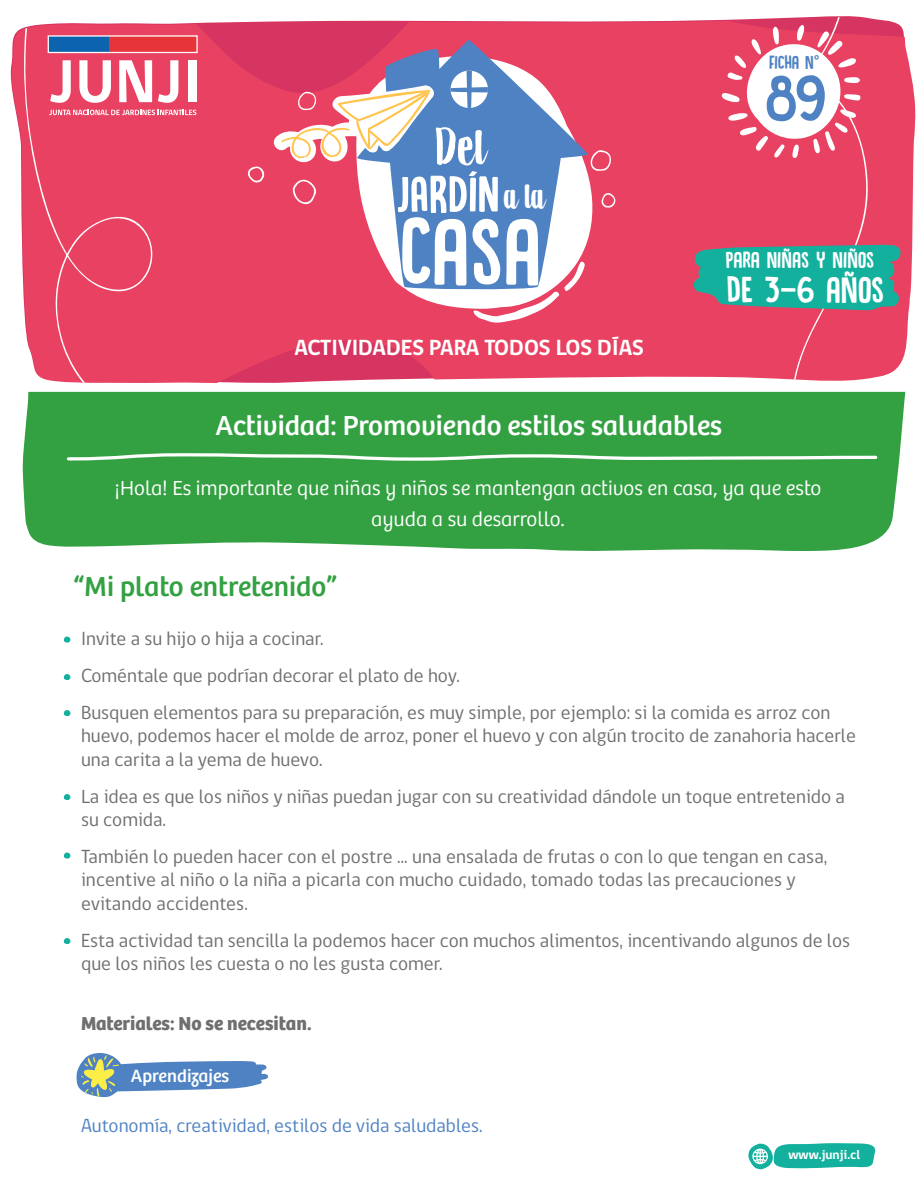
<style>
.page{position:relative;width:918px;height:1188px;background:#fff}
.page>*{position:absolute;margin:0;border:0;box-sizing:border-box;transform-origin:0 0}
.t1{font:99.6px "DK Canoodle";color:#fff}
.t2{font:67.5px "DK Canoodle";color:#4f82c2}
.t3{font:57.45px "DK Aiguille";color:#fff}
.t4{font:53.7px "DK Canoodle";color:#fff}
.t5{font:38.55px "DK Canoodle";color:#fff}
.t6{font:28.5px "Bree";color:#fff}
.t7{font:28.5px "Bree";color:#33a142}
.t8{font:23.85px "DK Canoodle";color:#fff}
.t9{font:700 22.5px "gob CL";letter-spacing:-.01em;color:#fff}
.t10{font:300 21px/30.9px "Bree";color:#fff;text-align:center}
.t11{font:19.5px/23.4px "gob CL";color:#6f6f6e}
.t12{font:19.5px "gob CL";color:#4f82c2}
.t13{font:700 19.5px "Bree";color:#6f6f6e}
.t14{font:19.5px "DK Canoodle";letter-spacing:-.01em;color:#4f82c2}
.t15{font:18.45px "Bree";color:#fff}
.t16{font:700 13.05px "gob CL";color:#fff}
.s1{font-family:"Bree"}
.s2{font-family:"DK Aiguille";font-size:39.9px}
</style>
<div class="page">
<div style="left:23px;top:392px;width:882px;height:159px;background:#33a142"></div>
<svg style="left:10px;top:18px;width:906px;height:363px;background:#ea5b78"></svg>
<div style="left:619px;top:17px;width:249px;height:364px;background:#e94161"></div>
<svg style="left:24px;top:18px;width:321px;height:365px;background:#e74666"></svg>
<svg style="left:50px;top:60px;width:21px;height:43px"></svg>
<svg style="left:79px;top:60px;width:32px;height:43px"></svg>
<svg style="left:119px;top:60px;width:33px;height:42px"></svg>
<svg style="left:158px;top:60px;width:20px;height:43px"></svg>
<div style="left:188px;top:60px;width:8px;height:42px;background:#fff"></div>
<svg style="left:49px;top:110px;width:147px;height:5px"></svg>
<svg style="left:47px;top:35px;width:151px;height:19px;background:#a4627e"></svg>
<svg style="left:355px;top:54px;width:239px;height:255px;fill:#e94161"></svg>
<svg style="left:357px;top:40px;width:232px;height:251px;fill:#4f82c2"></svg>
<svg style="left:451px;top:71px;width:37px;height:37px"></svg>
<svg style="left:247px;top:84px;width:190px;height:120px"></svg>
<svg style="left:473px;top:262px;width:113px;height:61px"></svg>
<svg style="left:601px;top:193px;width:16px;height:15px"></svg>
<svg style="left:590px;top:150px;width:21px;height:21px"></svg>
<svg style="left:748px;top:1143px;width:128px;height:26px;background:#43bfb1"></svg>
<svg style="left:722px;top:25px;width:140px;height:133px"></svg>
<svg style="left:65px;top:452px;width:814px;height:10px"></svg>
<svg style="left:694px;top:245px;width:207px;height:65px;background:#2da296"></svg>
<svg style="left:64px;top:637px;width:6px;height:6px"></svg>
<svg style="left:76px;top:1053px;width:192px;height:45px"></svg>
<svg style="left:64px;top:674px;width:6px;height:6px"></svg>
<svg style="left:64px;top:710px;width:6px;height:6px"></svg>
<svg style="left:64px;top:794px;width:6px;height:6px"></svg>
<svg style="left:64px;top:853px;width:6px;height:6px"></svg>
<svg style="left:64px;top:938px;width:6px;height:6px"></svg>
<p class="t14" style="left:769px;top:52px;width:52px">FICHA N<span class="s1">°</span></p>
<h3 class="t3" style="left:435px;top:116px;width:53px">Del</h3>
<h3 class="t4" style="left:396px;top:167px;width:150px">JARDÍN<span class="s2">a la</span></h3>
<h1 class="t1" style="left:399px;top:200px;width:143px">CASA</h1>
<p class="t9" style="left:294px;top:332px;width:351px">ACTIVIDADES PARA TODOS LOS DÍAS</p>
<h2 class="t2" style="left:765px;top:63px;width:64px">89</h2>
<p class="t8" style="left:725px;top:248px;width:150px">PARA NIÑAS Y NIÑOS</p>
<h3 class="t5" style="left:726px;top:270px;width:159px">DE 3-6 AÑOS</h3>
<h3 class="t6" style="left:216px;top:408px;width:508px">Actividad: Promoviendo estilos saludables</h3>
<p class="t10" style="left:115px;top:473px;width:708px">¡Hola! Es importante que niñas y niños se mantengan activos en casa, ya que esto ayuda a su desarrollo.</p>
<h3 class="t7" style="left:73px;top:570px;width:265px">“Mi plato entretenido”</h3>
<p class="t11" style="left:81px;top:621px;width:751px;line-height:36.9px">Invite a su hijo o hija a cocinar.<br>Coméntale que podrían decorar el plato de hoy.<br>Busquen elementos para su preparación, es muy simple, por ejemplo: si la comida es arroz con</p>
<p class="t11" style="left:81px;top:725px;width:776px">huevo, podemos hacer el molde de arroz, poner el huevo y con algún trocito de zanahoria hacerle una carita a la yema de huevo.</p>
<p class="t11" style="left:81px;top:785px;width:765px">La idea es que los niños y niñas puedan jugar con su creatividad dándole un toque entretenido a su comida.</p>
<p class="t11" style="left:81px;top:845px;width:748px">También lo pueden hacer con el postre … una ensalada de frutas o con lo que tengan en casa, incentive al niño o la niña a picarla con mucho cuidado, tomado todas las precauciones y evitando accidentes.</p>
<p class="t11" style="left:81px;top:929px;width:771px">Esta actividad tan sencilla la podemos hacer con muchos alimentos, incentivando algunos de los que los niños les cuesta o no les gusta comer.</p>
<p class="t13" style="left:81px;top:1012px;width:232px">Materiales: No se necesitan.</p>
<p class="t15" style="left:131px;top:1065px;width:100px">Aprendizajes</p>
<p class="t12" style="left:81px;top:1112px;width:403px">Autonomía, creatividad, estilos de vida saludables.</p>
<p class="t16" style="left:789px;top:1145px;width:73px">www.junji.cl</p>
</div>
